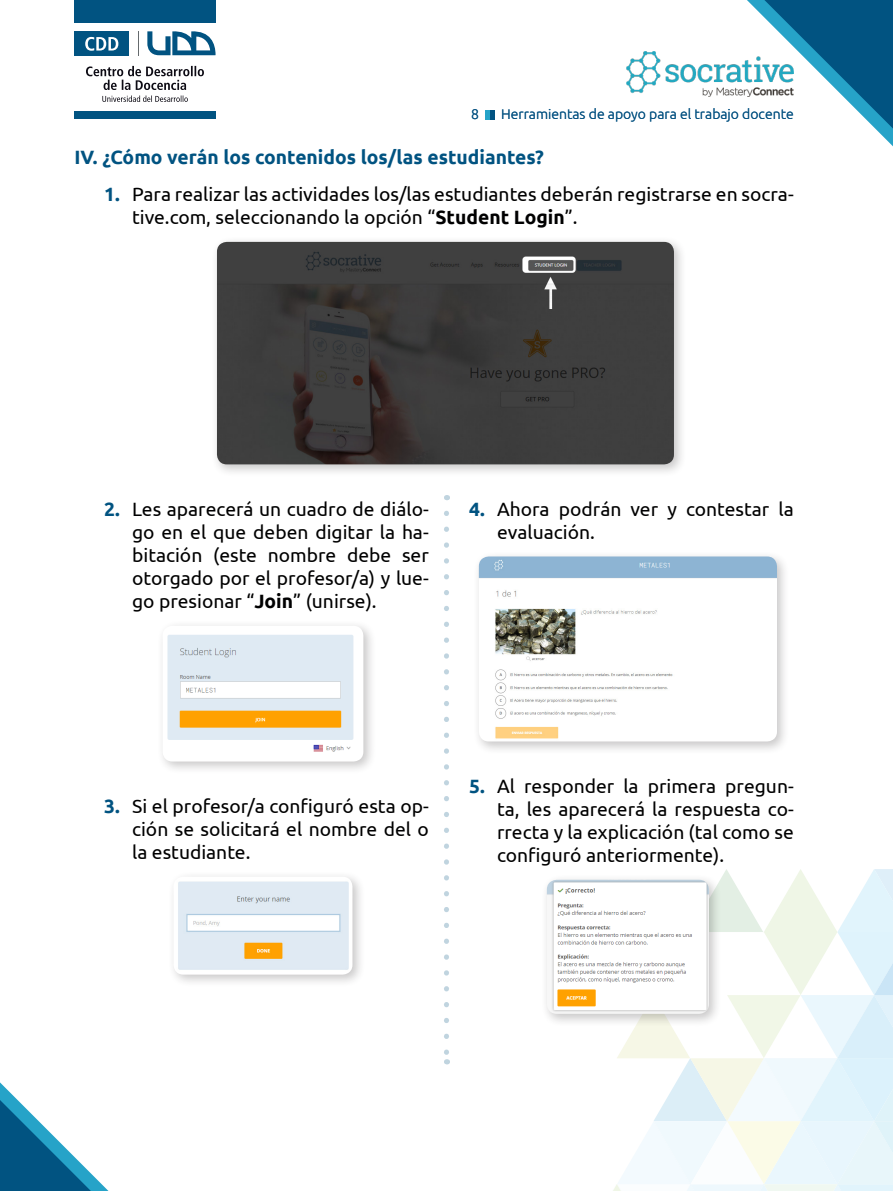
<style>
.page{position:relative;width:893px;height:1191px;background:#fff}
.page>*{position:absolute;margin:0;border:0;box-sizing:border-box;transform-origin:0 0}
.t1{font:19.25px/23.1px "Ubuntu";color:#000001;text-align:justify}
.t2{font:700 19.25px "Ubuntu";color:#015381}
.t3{font:300 14px "Ubuntu";color:#085483}
.s1{font-weight:700;color:#015381}
.s2{font-weight:700}
</style>
<div class="page">
<svg style="left:613px;top:869px;width:280px;height:322px"></svg>
<div style="left:74px;top:31px;width:55px;height:24px;background:#015381"></div>
<svg style="left:138px;top:31px;width:1px;height:25px"></svg>
<svg style="left:147px;top:31px;width:69px;height:24px"></svg>
<svg style="left:86px;top:66px;width:118px;height:36px"></svg>
<svg style="left:85px;top:37px;width:33px;height:14px"></svg>
<svg style="left:0;top:1082px;width:109px;height:109px"></svg>
<svg style="left:747px;top:0;width:146px;height:147px"></svg>
<div style="left:74px;top:0;width:142px;height:22px;background:#015381"></div>
<div style="left:74px;top:111px;width:142px;height:7px;background:#015381"></div>
<div style="left:490px;top:110px;width:5px;height:9px;background:#015381"></div>
<div style="left:485px;top:110px;width:5px;height:9px;background:#26a3c8"></div>
<img style="left:626px;top:51px;width:168px;height:45px">
<div style="left:211px;top:236px;width:476px;height:241px;background:#231f20;opacity:.25"></div>
<img style="left:217px;top:242px;width:457px;height:222px">
<div style="left:157px;top:620px;width:220px;height:155px;background:#231f20;opacity:.25"></div>
<img style="left:163px;top:626px;width:200px;height:135px">
<div style="left:168px;top:870px;width:197px;height:118px;background:#231f20;opacity:.25"></div>
<img style="left:174px;top:876px;width:178px;height:98px">
<div style="left:473px;top:550px;width:317px;height:204px;background:#231f20;opacity:.25"></div>
<img style="left:479px;top:556px;width:298px;height:185px">
<div style="left:541px;top:874px;width:181px;height:153px;background:#231f20;opacity:.25"></div>
<img style="left:547px;top:879px;width:162px;height:134px">
<svg style="left:444px;top:513px;width:5px;height:551px"></svg>
<p class="t3" style="left:471px;top:106px;width:9px">8</p>
<p class="t3" style="left:501px;top:106px;width:294px">Herramientas de apoyo para el trabajo docente</p>
<p class="t2" style="left:74px;top:145px;width:471px">IV. ¿Cómo verán los contenidos los/las estudiantes?</p>
<p class="t1" style="left:132px;top:182px;width:663px;text-indent:-28px"><span class="s1">1.</span> Para realizar las actividades los/las estudiantes deberán registrarse en socra&shy;tive.com, seleccionando la opción “<span class="s2">Student Login</span>”.</p>
<p class="t1" style="left:132px;top:496px;width:298px;text-indent:-28px"><span class="s1">2.</span> Les aparecerá un cuadro de diálo&shy;go en el que deben digitar la ha&shy;bitación (este nombre debe ser otorgado por el profesor/a) y lue&shy;go presionar “<span class="s2">Join</span>” (unirse).</p>
<p class="t1" style="left:497px;top:496px;width:298px;text-indent:-28px"><span class="s1">4.</span> Ahora podrán ver y contestar la evaluación.</p>
<p class="t1" style="left:132px;top:793px;width:298px;text-indent:-28px"><span class="s1">3.</span> Si el profesor/a configuró esta op&shy;ción se solicitará el nombre del o la estudiante.</p>
<p class="t1" style="left:497px;top:773px;width:298px;text-indent:-28px"><span class="s1">5.</span> Al responder la primera pregun&shy;ta, les aparecerá la respuesta co&shy;rrecta y la explicación (tal como se configuró anteriormente).</p>
</div>
